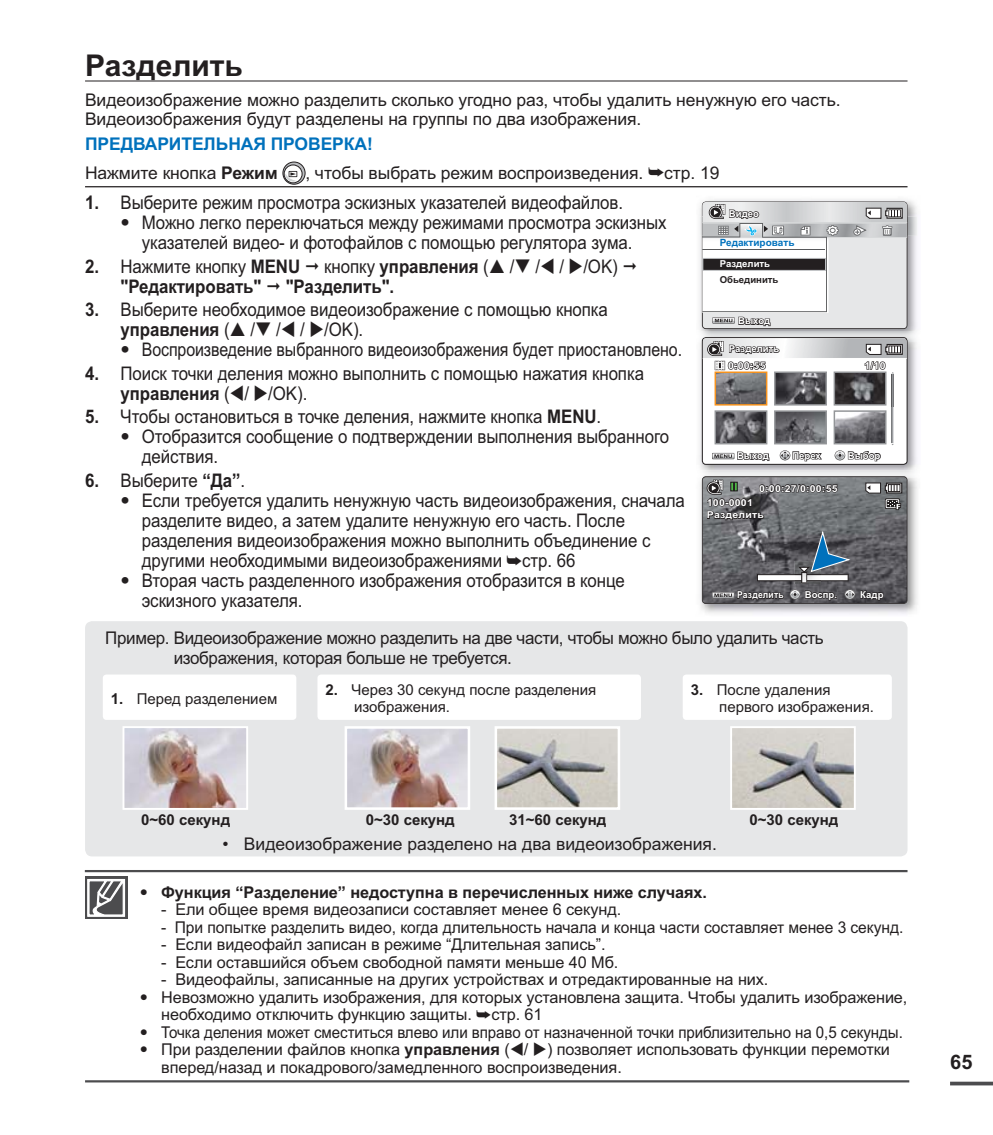
<style>
.page{position:relative;width:993px;height:1135px;background:#fff}
.page>*{position:absolute;margin:0;border:0;box-sizing:border-box;transform-origin:0 0}
.t1{font:700 30px "Arial";color:#231f20}
.t2{font:700 20px "Arial";color:#231f20}
.t3{font:18.75px/20px "Arial";letter-spacing:-.005em;color:#231f20;scale:.9 1}
.t4{font:18.75px "Arial";letter-spacing:-.005em;color:#231f20;scale:.85 1}
.t5{font:700 18.75px "Arial";letter-spacing:-.005em;color:#231f20;scale:.9 1}
.t6{font:100 18.75px "Helvetica Neue";color:#231f20}
.t7{font:17.5px/18.8px "Arial";letter-spacing:-.005em;color:#231f20}
.t8{font:700 17.5px/28.2px "Arial";letter-spacing:-.005em;color:#0071bc}
.t9{font:16.25px/17.5px "Arial";letter-spacing:-.005em;color:#231f20}
.t10{font:16.25px "Arial";letter-spacing:-.005em;color:#231f20;scale:.96 1}
.t11{font:700 16.25px "Arial";letter-spacing:-.005em;color:#231f20}
.t12{font:100 16.25px/35px "Helvetica Neue";color:#231f20}
.t13{font:15px/17.5px "Arial";color:#231f20}
.t14{font:700 15px "Arial";color:#231f20}
.t15{font:700 10px "Arial";color:#0071bc}
.t16{font:700 9.5px/16.8px "Arial";color:#fff}
.t17{font:700 9.5px "Arial";color:#fff;scale:1.1 1}
.t18{font:700 9.5px/12.5px "Arial";letter-spacing:.02em;color:#fff;scale:1.1 1}
.t19{font:700 9.5px "Arial";color:#231f20}
.t20{font:700 9.5px "Arial";letter-spacing:.02em;color:#fff;scale:.9 1}
.s1{font-weight:400;color:#231f20}
.s2{color:#231f20}
.s3{font-weight:700}
</style>
<div class="page">
<hr style="left:950px;top:1082px;width:42px;height:3px;background:#4c4c4e">
<hr style="left:85px;top:81px;width:822px;height:1px;background:#231f20">
<hr style="left:85px;top:186px;width:822px;height:1px;background:#231f20">
<svg style="left:283px;top:162px;width:22px;height:22px"></svg>
<div style="left:282px;top:162px;width:23px;height:23px;border:1px solid #231f20;border-radius:50%"></div>
<svg style="left:284px;top:165px;width:18px;height:18px"></svg>
<div style="left:284px;top:165px;width:18px;height:18px;border:1px solid #231f20;border-radius:50%"></div>
<svg style="left:285px;top:172px;width:13px;height:11px"></svg>
<div style="left:85px;top:621px;width:822px;height:235px;background:#e6e7e8;border-radius:7px"></div>
<div style="left:103px;top:675px;width:193px;height:45px;background:#fff;border-radius:4px"></div>
<div style="left:317px;top:675px;width:324px;height:45px;background:#fff;border-radius:4px"></div>
<div style="left:682px;top:675px;width:209px;height:45px;background:#fff;border-radius:4px"></div>
<img style="left:125px;top:729px;width:120px;height:78px">
<div style="left:122px;top:726px;width:126px;height:84px;border:2px solid #fff"></div>
<img style="left:348px;top:730px;width:118px;height:76px">
<div style="left:344px;top:726px;width:126px;height:84px;border:3px solid #fff"></div>
<img style="left:498px;top:730px;width:118px;height:76px">
<div style="left:494px;top:726px;width:126px;height:84px;border:3px solid #fff"></div>
<img style="left:733px;top:729px;width:119px;height:78px">
<div style="left:730px;top:726px;width:125px;height:84px;border:2px solid #fff"></div>
<hr style="left:85px;top:870px;width:822px;height:2px;background:#4c4c4e">
<hr style="left:85px;top:1080px;width:824px;height:2px;background:#4c4c4e">
<div style="left:85px;top:877px;width:43px;height:42px;background:#4c4c4e"></div>
<svg style="left:87px;top:879px;width:39px;height:38px"></svg>
<img style="left:700px;top:477px;width:218px;height:137px">
<svg style="left:702px;top:477px;width:205px;height:127px;background:#65676c"></svg>
<img style="left:699px;top:199px;width:218px;height:133px">
<img style="left:699px;top:216px;width:218px;height:20px">
<svg style="left:702px;top:202px;width:205px;height:127px"></svg>
<img style="left:699px;top:342px;width:218px;height:128px">
<img style="left:703px;top:476px;width:203px;height:2px">
<img style="left:701px;top:332px;width:215px;height:10px">
<div style="left:702px;top:337px;width:205px;height:128px;border:1px solid #231f20;border-radius:4px"></div>
<hr style="left:702px;top:358px;width:204px;height:1px;background:#fff">
<svg style="left:703px;top:338px;width:203px;height:124px"></svg>
<h1 class="t1" style="left:85px;top:54px;width:159px">Разделить</h1>
<p class="t7" style="left:85px;top:92px;width:757px">Видеоизображение можно разделить сколько угодно раз, чтобы удалить ненужную его часть.<br>Видеоизображения будут разделены на группы по два изображения.</p>
<p class="t8" style="left:85px;top:132px;width:289px">ПРЕДВАРИТЕЛЬНАЯ ПРОВЕРКА!<br><span class="s1">Нажмите кнопка</span> <span class="s2">Режим</span></p>
<p class="t7" style="left:305px;top:165px;width:415px">, чтобы выбрать режим воспроизведения. стр. 19</p>
<p class="t3" style="left:142px;top:195px;width:584px;text-indent:-57px"><span class="s3">1.</span> Выберите режим просмотра эскизных указателей видеофайлов.<br>Можно легко переключаться между режимами просмотра эскизных указателей видео- и фотофайлов с помощью регулятора зума.</p>
<p class="t3" style="left:85px;top:258px;width:240px"><span class="s3">2.</span> Нажмите кнопку <span class="s3">MENU</span></p>
<p class="t3" style="left:324px;top:258px;width:327px">кнопку <span class="s3">управления</span> ( / / / /OK)</p>
<p class="t5" style="left:120px;top:279px;width:158px">"Редактировать"</p>
<p class="t5" style="left:286px;top:279px;width:122px">"Разделить".</p>
<p class="t3" style="left:120px;top:302px;width:543px;text-indent:-35px"><span class="s3">3.</span> Выберите необходимое видеоизображение с помощью кнопка <span class="s3">управления</span> ( / / / /OK).</p>
<p class="t4" style="left:142px;top:343px;width:637px">Воспроизведение выбранного видеоизображения будет приостановлено.</p>
<p class="t3" style="left:120px;top:365px;width:583px;text-indent:-35px"><span class="s3">4.</span> Поиск точки деления можно выполнить с помощью нажатия кнопка <span class="s3">управления</span> ( / /OK).</p>
<p class="t3" style="left:142px;top:409px;width:587px;text-indent:-57px"><span class="s3">5.</span> Чтобы остановиться в точке деления, нажмите кнопка <span class="s3">MENU</span>.<br>Отобразится сообщение о подтверждении выполнения выбранного действия.</p>
<p class="t3" style="left:142px;top:472px;width:605px;text-indent:-57px"><span class="s3">6.</span> Выберите <span class="s3">“Да”</span>.<br>Если требуется удалить ненужную часть видеоизображения, сначала разделите видео, а затем удалите ненужную его часть. После разделения видеоизображения можно выполнить объединение с другими необходимыми видеоизображениями стр. 66<br>Вторая часть разделенного изображения отобразится в конце эскизного указателя.</p>
<p class="t16" style="left:729px;top:206px;width:32px">Видео</p>
<p class="t6" style="left:120px;top:216px;width:11px">•</p>
<p class="t15" style="left:719px;top:239px;width:76px">Редактировать</p>
<p class="t16" style="left:719px;top:256px;width:52px">Разделить</p>
<p class="t19" style="left:719px;top:276px;width:60px">Обьединить</p>
<p class="t16" style="left:738px;top:313px;width:33px">Выход</p>
<p class="t16" style="left:728px;top:341px;width:53px">Разделить<br>0:00:55</p>
<p class="t6" style="left:120px;top:343px;width:11px">•</p>
<p class="t17" style="left:864px;top:362px;width:21px">1/10</p>
<p class="t6" style="left:120px;top:430px;width:11px">•</p>
<p class="t16" style="left:737px;top:448px;width:33px">Выход</p>
<p class="t16" style="left:792px;top:448px;width:30px">Перех</p>
<p class="t16" style="left:847px;top:448px;width:34px">Выбор</p>
<p class="t17" style="left:759px;top:485px;width:73px">0:00:27/0:00:55</p>
<p class="t18" style="left:707px;top:497px;width:53px">100-0001<br>Разделить</p>
<p class="t6" style="left:120px;top:494px;width:11px">•</p>
<p class="t6" style="left:120px;top:574px;width:11px">•</p>
<p class="t20" style="left:737px;top:591px;width:53px">Разделить</p>
<p class="t16" style="left:804px;top:587px;width:34px">Воспр.</p>
<p class="t16" style="left:860px;top:587px;width:25px">Кадр</p>
<p class="t7" style="left:174px;top:629px;width:651px;line-height:20px;text-indent:-68px">Пример. Видеоизображение можно разделить на две части, чтобы можно было удалить часть изображения, которая больше не требуется.</p>
<p class="t13" style="left:111px;top:691px;width:168px"><span class="s3">1.</span> Перед разделением</p>
<p class="t13" style="left:354px;top:682px;width:244px;text-indent:-28px"><span class="s3">2.</span> Через 30 секунд после разделения изображения.</p>
<p class="t13" style="left:719px;top:682px;width:156px;text-indent:-28px"><span class="s3">3.</span> После удаления первого изображения.</p>
<p class="t14" style="left:141px;top:814px;width:91px">0~60 секунд</p>
<p class="t14" style="left:366px;top:814px;width:91px">0~30 секунд</p>
<p class="t14" style="left:509px;top:814px;width:99px">31~60 секунд</p>
<p class="t14" style="left:749px;top:814px;width:91px">0~30 секунд</p>
<p class="t7" style="left:223px;top:836px;width:496px">• Видеоизображение разделено на два видеоизображения.</p>
<p class="t11" style="left:161px;top:886px;width:547px">Функция “Разделение” недоступна в перечисленных ниже случаях.</p>
<p class="t9" style="left:161px;top:903px;width:461px">- Ели общее время видеозаписи составляет менее 6 секунд.</p>
<p class="t10" style="left:161px;top:921px;width:774px">- При попытке разделить видео, когда длительность начала и конца части составляет менее 3 секунд.</p>
<p class="t9" style="left:161px;top:938px;width:446px">- Если видеофайл записан в режиме “Длительная запись”.</p>
<p class="t9" style="left:161px;top:955px;width:459px">- Если оставшийся объем свободной памяти меньше 40 Мб.</p>
<p class="t9" style="left:161px;top:973px;width:747px">- Видеофайлы, записанные на других устройствах и отредактированные на них.<br>Невозможно удалить изображения, для которых установлена защита. Чтобы удалить изображение, необходимо отключить функцию защиты. стр. 61<br>Точка деления может сместиться влево или вправо от назначенной точки приблизительно на 0,5 секунды.<br>При разделении файлов кнопка <span class="s3">управления</span> ( / ) позволяет использовать функции перемотки вперед/назад и покадрового/замедленного воспроизведения.</p>
<p class="t12" style="left:140px;top:876px;width:10px">•</p>
<p class="t12" style="left:140px;top:981px;width:10px">• •</p>
<p class="t12" style="left:140px;top:1034px;width:10px">•</p>
<p class="t2" style="left:950px;top:1055px;width:24px">65</p>
</div>
